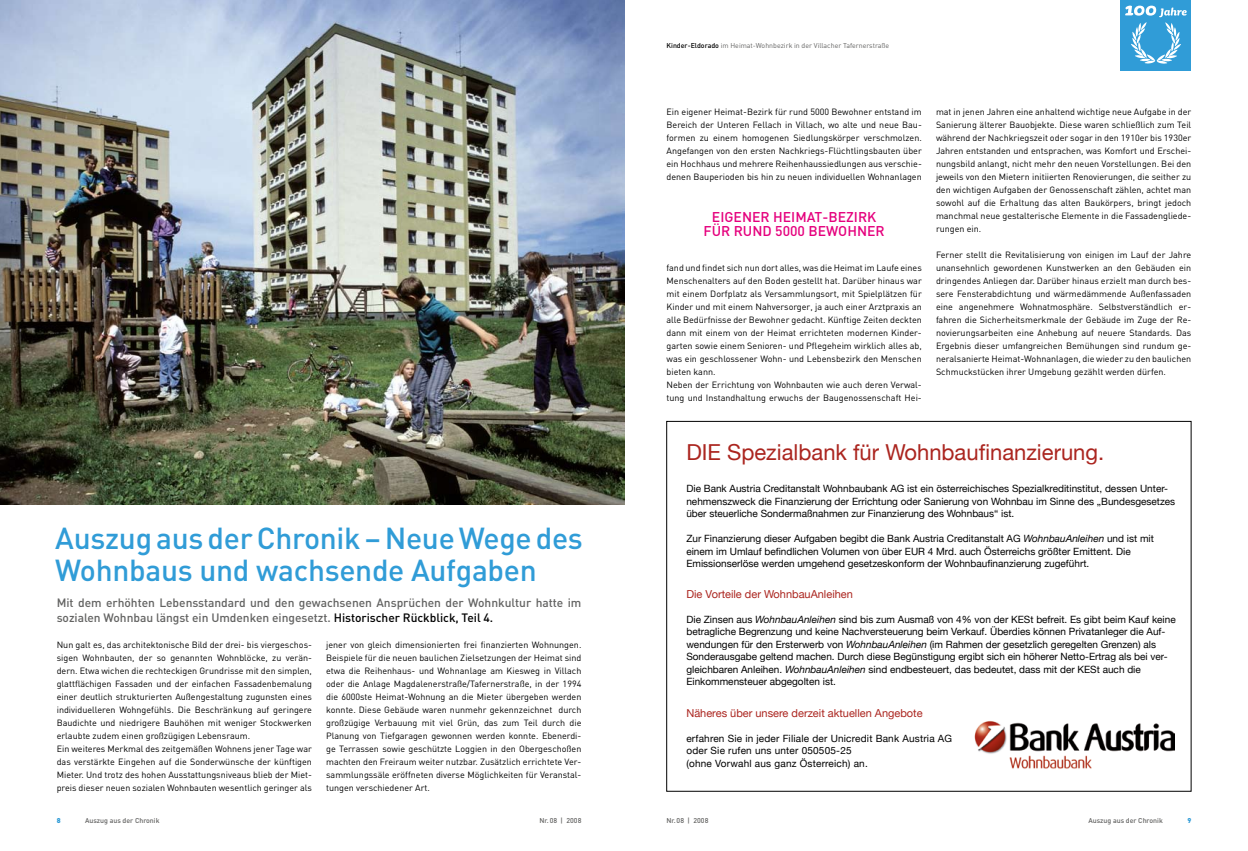
<style>
.page{position:relative;width:1248px;height:851px;background:#fff}
.page>*{position:absolute;margin:0;border:0;box-sizing:border-box;transform-origin:0 0}
.t1{font:500 30px/32px "DIN";letter-spacing:-.01em;color:#309cd7}
.t2{font:22px "Helvetica Neue";color:#ab251f}
.t3{font:500 14px "DIN";color:#e5007d}
.t4{font:500 12px/15px "DIN";letter-spacing:-.005em;color:#636362}
.t5{font:11px "Helvetica Neue";color:#ab251f}
.t6{font:10px/12.5px "Helvetica Neue";color:#000}
.t7{font:10px/12.5px "Helvetica Neue";letter-spacing:.02em;color:#000}
.t8{font:9px/13px "DIN";color:#000;text-align:justify}
.t9{font:7px "DIN";color:#636362}
.t10{font:500 7px "DIN";color:#636362}
.t11{font:900 7px "DIN";color:#309cd7}
.s1{color:#000}
.s2{font-weight:500;color:#000}
.s3{font-style:italic}
</style>
<div class="page">
<div style="left:1120px;top:0;width:71px;height:71px;background:#309cd7"></div>
<svg style="left:1125px;top:6px;width:61px;height:58px"></svg>
<img style="left:974px;top:721px;width:200px;height:48px">
<img style="left:0;top:0;width:624px;height:505px">
<h1 class="t1" style="left:55px;top:521px;width:529px">AuszugausderChronik–NeueWegedes<br>Wohnbaus und wachsende Aufgaben</h1>
<h3 class="t4" style="left:57px;top:594px;width:526px">Mit dem erhöhten Lebensstandard und den gewachsenen Ansprüchen der Wohnkultur hatte im sozialen Wohnbau längst ein Umdenken eingesetzt. <span class="s1">Historischer Rückblick, Teil 4.</span></h3>
<p class="t8" style="left:57px;top:638px;width:257px;text-align:left">Nun galt es, das architektonische Bild der drei- bis viergeschos&shy;sigen Wohnbauten, der so genannten Wohnblöcke, zu verän&shy;dern. Etwa wichen die rechteckigen Grundrisse mit den simplen, glattflächigen Fassaden und der einfachen Fassadenbemalung einer deutlich strukturierten Außengestaltung zugunsten eines individuelleren Wohngefühls. Die Beschränkung auf geringere Baudichte und niedrigere Bauhöhen mit weniger Stockwerken erlaubte zudem einen großzügigen Lebensraum.<br>Ein weiteres Merkmal des zeitgemäßen Wohnens jener Tage war das verstärkte Eingehen auf die Sonderwünsche der künftigen Mieter. Und trotz des hohen Ausstattungsniveaus blieb der Miet&shy;preis dieser neuen sozialen Wohnbauten wesentlich geringer als</p>
<p class="t8" style="left:326px;top:638px;width:257px">jener von gleich dimensionierten frei finanzierten Wohnungen.<br>Beispiele für die neuen baulichen Zielsetzungen der Heimat sind etwa die Reihenhaus- und Wohnanlage am Kiesweg in Villach oder die Anlage Magdalenerstraße/Tafernerstraße, in der 1994 die 6000ste Heimat-Wohnung an die Mieter übergeben werden konnte. Diese Gebäude waren nunmehr gekennzeichnet durch großzügige Verbauung mit viel Grün, das zum Teil durch die Planung von Tiefgaragen gewonnen werden konnte. Ebenerdi&shy;ge Terrassen sowie geschützte Loggien in den Obergeschoßen machten den Freiraum weiter nutzbar. Zusätzlich errichtete Ver&shy;sammlungssäle eröffneten diverse Möglichkeiten für Veranstal&shy;tungen verschiedener Art.</p>
<p class="t9" style="left:666px;top:41px;width:224px"><span class="s2">Kinder-Eldorado</span> im Heimat-Wohnbezirk in der Villacher Tafernerstraße</p>
<p class="t8" style="left:666px;top:105px;width:257px">Ein eigener Heimat-Bezirk für rund 5000 Bewohner entstand im Bereich der Unteren Fellach in Villach, wo alte und neue Bau&shy;formen zu einem homogenen Siedlungskörper verschmolzen.<br>Angefangen von den ersten Nachkriegs-Flüchtlingsbauten über ein Hochhaus und mehrere Reihenhaussiedlungen aus verschie&shy;denen Bauperioden bis hin zu neuen individuellen Wohnanlagen</p>
<h3 class="t3" style="left:711px;top:208px;width:9px">eigenerheimat</h3>
<h3 class="t3" style="left:822px;top:208px;width:24px">-Bezirk</h3>
<h3 class="t3" style="left:703px;top:222px;width:8px">für</h3>
<h3 class="t3" style="left:733px;top:222px;width:82px">RUND 5000 bewohner</h3>
<p class="t8" style="left:666px;top:261px;width:257px;text-align:left">fand und findet sich nun dort alles, was die Heimat im Laufe eines Menschenalters auf den Boden gestellt hat. Darüber hinaus war mit einem Dorfplatz als Versammlungsort, mit Spielplätzen für Kinder und mit einem Nahversorger, ja auch einer Arztpraxis an alle Bedürfnisse der Bewohner gedacht. Künftige Zeiten deckten dann mit einem von der Heimat errichteten modernen Kinder&shy;garten sowie einem Senioren- und Pflegeheim wirklich alles ab, was ein geschlossener Wohn- und Lebensbezirk den Menschen bieten kann.<br>Neben der Errichtung von Wohnbauten wie auch deren Verwal&shy;tung und Instandhaltung erwuchs der Baugenossenschaft Hei-</p>
<p class="t8" style="left:935px;top:105px;width:257px">mat in jenen Jahren eine anhaltend wichtige neue Aufgabe in der Sanierung älterer Bauobjekte. Diese waren schließlich zum Teil während der Nachkriegszeit oder sogar in den 1910er bis 1930er Jahren entstanden und entsprachen, was Komfort und Erschei&shy;nungsbild anlangt, nicht mehr den neuen Vorstellungen. Bei den jeweils von den Mietern initiierten Renovierungen, die seither zu den wichtigen Aufgaben der Genossenschaft zählen, achtet man sowohl auf die Erhaltung das alten Baukörpers, bringt jedoch manchmal neue gestalterische Elemente in die Fassadengliede&shy;rungen ein.</p>
<p class="t8" style="left:935px;top:248px;width:257px">Ferner stellt die Revitalisierung von einigen im Lauf der Jahre unansehnlich gewordenen Kunstwerken an den Gebäuden ein dringendes Anliegen dar. Darüber hinaus erzielt man durch bes&shy;sere Fensterabdichtung und wärmedämmende Außenfassaden eine angenehmere Wohnatmosphäre. Selbstverständlich er&shy;fahren die Sicherheitsmerkmale der Gebäude im Zuge der Re&shy;novierungsarbeiten eine Anhebung auf neuere Standards. Das Ergebnis dieser umfangreichen Bemühungen sind rundum ge&shy;neralsanierte Heimat-Wohnanlagen, die wieder zu den baulichen Schmuckstücken ihrer Umgebung gezählt werden dürfen.</p>
<h2 class="t2" style="left:686px;top:438px;width:419px">DIE Spezialbank für Wohnbaufinanzierung.</h2>
<p class="t6" style="left:686px;top:482px;width:490px">Die Bank Austria Creditanstalt Wohnbaubank AG ist ein österreichisches Spezialkreditinstitut, dessen Unter&shy;nehmenszweck die Finanzierung der Errichtung oder Sanierung von Wohnbau im Sinne des „Bundesgesetzes über steuerliche Sondermaßnahmen zur Finanzierung des Wohnbaus“ ist.</p>
<p class="t6" style="left:686px;top:532px;width:469px">Zur Finanzierung dieser Aufgaben begibt die Bank Austria Creditanstalt AG <span class="s3">WohnbauAnleihen</span> und ist mit einem im Umlauf befindlichen Volumen von über EUR 4 Mrd. auch Österreichs größter Emittent. Die<br>Emissionserlöse werden umgehend gesetzeskonform der Wohnbaufinanzierung zugeführt.</p>
<p class="t5" style="left:686px;top:587px;width:168px">Die Vorteile der WohnbauAnleihen</p>
<p class="t6" style="left:686px;top:612px;width:491px">Die Zinsen aus <span class="s3">WohnbauAnleihen</span> sind bis zum Ausmaß von 4% von der KESt befreit. Es gibt beim Kauf keine betragliche Begrenzung und keine Nachversteuerung beim Verkauf. Überdies können Privatanleger die Auf&shy;wendungen für den Ersterwerb von <span class="s3">WohnbauAnleihen</span> (im Rahmen der gesetzlich geregelten Grenzen) als Sonderausgabe geltend machen. Durch diese Begünstigung ergibt sich ein höherer Netto-Ertrag als bei ver&shy;gleichbaren Anleihen. <span class="s3">WohnbauAnleihen</span> sind endbesteuert, das bedeutet, dass mit der KESt auch die Einkommensteuer abgegolten ist.</p>
<p class="t5" style="left:686px;top:706px;width:238px">Näheres über unsere derzeit aktuellen Angebote</p>
<p class="t7" style="left:686px;top:731px;width:267px">erfahren Sie in jeder Filiale der Unicredit Bank Austria AG oder Sie rufen uns unter 050505-25<br>(ohne Vorwahl aus ganz Österreich) an.</p>
<p class="t11" style="left:57px;top:815px;width:5px">8</p>
<p class="t10" style="left:85px;top:815px;width:76px">Auszug aus der Chronik</p>
<p class="t10" style="left:539px;top:815px;width:43px">Nr. 08 | 2008</p>
<p class="t10" style="left:666px;top:815px;width:43px">Nr. 08 | 2008</p>
<p class="t10" style="left:1088px;top:815px;width:76px">Auszug aus der Chronik</p>
<p class="t11" style="left:1187px;top:815px;width:5px">9</p>
</div>
